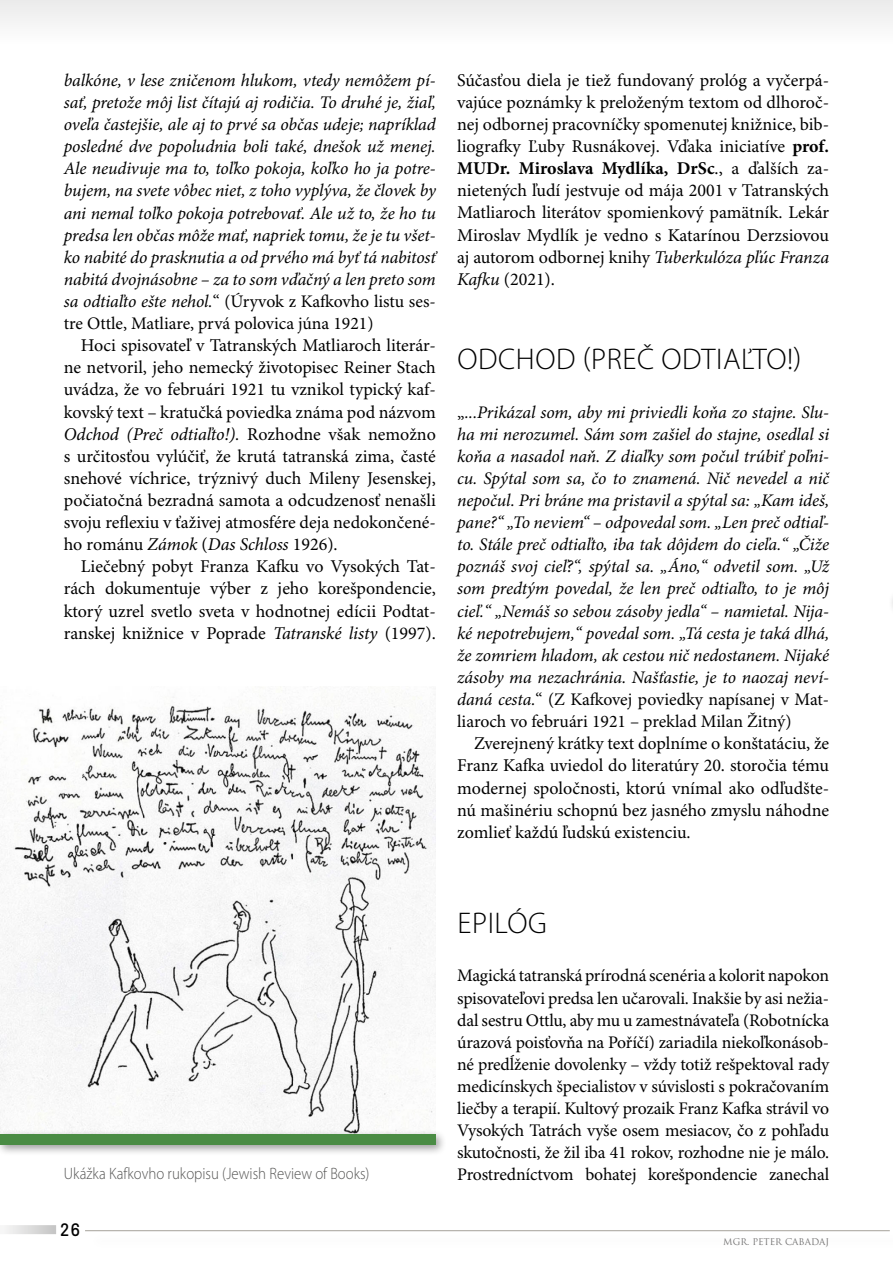
<style>
.page{position:relative;width:893px;height:1263px;background:#fff}
.page>*{position:absolute;margin:0;border:0;box-sizing:border-box;transform-origin:0 0}
.t1{font:300 30px "Myriad Pro";letter-spacing:.02em;color:#000}
.t2{font:18px/22px "Minion Pro";color:#000;text-align:justify}
.t3{font:18px "GT Pressura";color:#000}
.t4{font:italic 17.7px/22px "Minion Pro";letter-spacing:-.01em;color:#000;text-align:justify}
.t5{font:17.7px/22px "Minion Pro";letter-spacing:-.01em;color:#000;text-align:justify}
.t6{font:300 16.5px "Myriad Pro";color:#575756;scale:.9 1}
.t7{font:9px "Trajan Pro";color:#706f6f}
.s1{font-style:normal}
.s2{font-style:italic}
.s3{font-weight:700}
</style>
<div class="page">
<div style="left:0;top:0;width:893px;height:44px;background:#f4f4f4"></div>
<svg style="left:5px;top:1225px;width:51px;height:9px"></svg>
<hr style="left:85px;top:1230px;width:805px;height:1px;background:#a5a29a">
<img style="left:0;top:690px;width:436px;height:439px">
<div style="left:0;top:1129px;width:447px;height:27px;background:#000;opacity:.4"></div>
<div style="left:0;top:1134px;width:436px;height:10px;background:#4a8c44"></div>
<p class="t4" style="left:64px;top:70px;width:374px">balkóne, v lese zničenom hlukom, vtedy nemôžem pí&shy;sať, pretože môj list čítajú aj rodičia. To druhé je, žiaľ, oveľa častejšie, ale aj to prvé sa občas udeje; napríklad posledné dve popoludnia boli také, dnešok už menej.<br>Ale neudivuje ma to, toľko pokoja, koľko ho ja potre&shy;bujem, na svete vôbec niet, z toho vyplýva, že človek by ani nemal toľko pokoja potrebovať. Ale už to, že ho tu predsa len občas môže mať, napriek tomu, že je tu všet&shy;ko nabité do prasknutia a od prvého má byť tá nabitosť nabitá dvojnásobne – za to som vďačný a len preto som sa odtiaľto ešte nehol.<span class="s1">“ (Úryvok z Kafkovho listu ses&shy;tre Ottle, Matliare, prvá polovica júna 1921)</span></p>
<p class="t2" style="left:64px;top:335px;width:374px;text-indent:17px">Hoci spisovateľ v Tatranských Matliaroch literár&shy;ne netvoril, jeho nemecký životopisec Reiner Stach uvádza, že vo februári 1921 tu vznikol typický kaf&shy;kovský text – kratučká poviedka známa pod názvom <span class="s2">Odchod (Preč odtiaľto!).</span> Rozhodne však nemožno s určitosťou vylúčiť, že krutá tatranská zima, časté snehové víchrice, trýznivý duch Mileny Jesenskej, počiatočná bezradná samota a odcudzenosť nenašli svoju reflexiu v ťaživej atmosfére deja nedokončené&shy;ho románu <span class="s2">Zámok</span> (<span class="s2">Das Schloss</span> 1926).</p>
<p class="t2" style="left:64px;top:556px;width:374px;text-indent:17px">Liečebný pobyt Franza Kafku vo Vysokých Tat&shy;rách dokumentuje výber z jeho korešpondencie, ktorý uzrel svetlo sveta v hodnotnej edícii Podtat&shy;ranskej knižnice v Poprade <span class="s2">Tatranské listy</span> (1997).</p>
<p class="t2" style="left:457px;top:70px;width:374px">Súčasťou diela je tiež fundovaný prológ a vyčerpá&shy;vajúce poznámky k preloženým textom od dlhoroč&shy;nej odbornej pracovníčky spomenutej knižnice, bib&shy;liografky Ľuby Rusnákovej. Vďaka iniciatíve <span class="s3">prof.<br>MUDr. Miroslava Mydlíka, DrSc</span>., a ďalších za&shy;nietených ľudí jestvuje od mája 2001 v Tatranských Matliaroch literátov spomienkový pamätník. Lekár Miroslav Mydlík je vedno s Katarínou Derzsiovou aj autorom odbornej knihy <span class="s2">Tuberkulóza pľúc Franza Kafku</span> (2021).</p>
<h1 class="t1" style="left:457px;top:343px;width:346px">ODCHOD (PREČ ODTIAĽTO!)</h1>
<p class="t4" style="left:457px;top:402px;width:374px"><span class="s1">„</span>...Prikázal som, aby mi priviedli koňa zo stajne. Slu&shy;ha mi nerozumel. Sám som zašiel do stajne, osedlal si koňa a nasadol naň. Z diaľky som počul trúbiť poľni&shy;cu. Spýtal som sa, čo to znamená. Nič nevedel a nič nepočul. Pri bráne ma pristavil a spýtal sa: „Kam ideš, pane?“ „To neviem“ – odpovedal som. „Len preč odtiaľ&shy;to. Stále preč odtiaľto, iba tak dôjdem do cieľa.“ „Čiže poznáš svoj cieľ?“, spýtal sa. „Áno,“ odvetil som. „Už som predtým povedal, že len preč odtiaľto, to je môj cieľ.“ „Nemáš so sebou zásoby jedla“ – namietal. Nija&shy;ké nepotrebujem,“ povedal som. „Tá cesta je taká dlhá, že zomriem hladom, ak cestou nič nedostanem. Nijaké zásoby ma nezachránia. Našťastie, je to naozaj neví&shy;daná cesta.<span class="s1">“ (Z Kafkovej poviedky napísanej v Mat&shy;liaroch vo februári 1921 – preklad Milan Žitný)</span></p>
<p class="t2" style="left:457px;top:733px;width:374px;text-indent:17px">Zverejnený krátky text doplníme o konštatáciu, že Franz Kafka uviedol do literatúry 20. storočia tému modernej spoločnosti, ktorú vnímal ako odľudšte&shy;nú mašinériu schopnú bez jasného zmyslu náhodne zomlieť každú ľudskú existenciu.</p>
<h1 class="t1" style="left:457px;top:907px;width:91px">EPILÓG</h1>
<p class="t5" style="left:457px;top:965px;width:374px">Magická tatranská prírodná scenéria a kolorit napokon spisovateľovi predsa len učarovali. Inakšie by asi nežia&shy;dal sestru Ottlu, aby mu u zamestnávateľa (Robotnícka úrazová poisťovňa na Poříčí) zariadila niekoľkonásob&shy;né predĺženie dovolenky – vždy totiž rešpektoval rady medicínskych špecialistov v súvislosti s pokračovaním liečby a terapií. Kultový prozaik Franz Kafka strávil vo Vysokých Tatrách vyše osem mesiacov, čo z pohľadu skutočnosti, že žil iba 41 rokov, rozhodne nie je málo.</p>
<p class="t6" style="left:64px;top:1164px;width:341px">Ukážka Kafkovho rukopisu (Jewish Review of Books)</p>
<p class="t5" style="left:457px;top:1164px;width:374px">Prostredníctvom bohatej korešpondencie zanechal</p>
<p class="t3" style="left:61px;top:1216px;width:21px">26</p>
<p class="t7" style="left:723px;top:1236px;width:107px">MGR. PETER CABADAJ</p>
</div>
